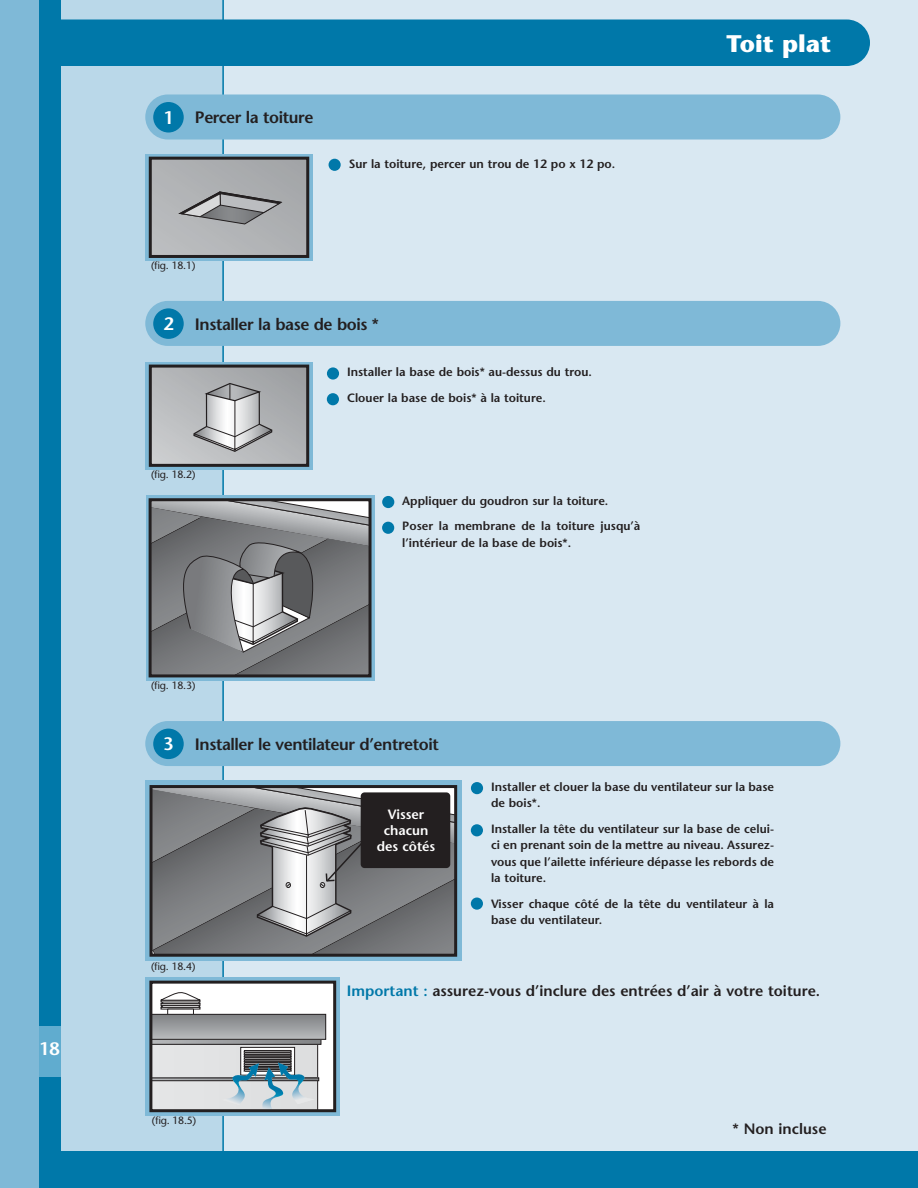
<style>
.page{position:relative;width:918px;height:1188px;background:#fff}
.page>*{position:absolute;margin:0;border:0;box-sizing:border-box;transform-origin:0 0}
.t1{font:700 24px "Stone Sans";color:#fff}
.t2{font:600 18px "Stone Sans";color:#fff}
.t3{font:600 16.5px "Stone Sans";letter-spacing:-.025em;color:#231f20}
.t4{font:600 15px "Stone Sans";color:#231f20}
.t5{font:600 13.5px/16.2px "Stone Sans";color:#fff;text-align:center}
.t6{font:600 12px/16.5px "Stone Sans";color:#231f20}
.t7{font:10.5px "Stone Sans";letter-spacing:-.025em;color:#231f20}
.s1{font-size:18px;color:#fff}
.s2{color:#0078a9}
</style>
<div class="page">
<div style="left:74px;top:0;width:844px;height:1157px;background:#d9e8f2"></div>
<div style="left:61px;top:0;width:163px;height:1151px;background:#bad8e9"></div>
<div style="left:4px;top:20px;width:866px;height:46px;background:#0078a9;border-radius:23px"></div>
<div style="left:0;top:0;width:40px;height:1188px;background:#7fb9d7"></div>
<div style="left:40px;top:1076px;width:21px;height:112px;background:#0078a9"></div>
<div style="left:40px;top:1026px;width:21px;height:50px;background:#60accf"></div>
<div style="left:40px;top:0;width:21px;height:1026px;background:#0078a9"></div>
<div style="left:40px;top:1151px;width:878px;height:37px;background:#0078a9"></div>
<div style="left:145px;top:94px;width:695px;height:46px;background:#7fb9d7;border-radius:22px"></div>
<div style="left:153px;top:102px;width:31px;height:31px;background:#0078a9;border-radius:50%"></div>
<svg style="left:145px;top:154px;width:168px;height:107px;background:#79b0cc"></svg>
<svg style="left:153px;top:161px;width:152px;height:93px;background:#a9abae"></svg>
<div style="left:149px;top:157px;width:160px;height:101px;border:3px solid #231f20"></div>
<div style="left:329px;top:159px;width:12px;height:12px;background:#0078a9;border-radius:50%"></div>
<div style="left:145px;top:301px;width:695px;height:45px;background:#7fb9d7;border-radius:22px"></div>
<div style="left:153px;top:308px;width:31px;height:31px;background:#0078a9;border-radius:50%"></div>
<svg style="left:145px;top:362px;width:168px;height:108px;background:#79afcb"></svg>
<svg style="left:153px;top:369px;width:152px;height:94px;background:#b4b6b8"></svg>
<div style="left:149px;top:365px;width:160px;height:102px;border:3px solid #231f20"></div>
<div style="left:327px;top:367px;width:12px;height:13px;background:#0078a9;border-radius:50%"></div>
<div style="left:327px;top:393px;width:12px;height:12px;background:#0078a9;border-radius:50%"></div>
<div style="left:145px;top:721px;width:695px;height:45px;background:#7fb9d7;border-radius:22px"></div>
<div style="left:153px;top:729px;width:31px;height:30px;background:#0078a9;border-radius:50%"></div>
<div style="left:146px;top:781px;width:316px;height:180px;background:#7fb9d7"></div>
<div style="left:150px;top:785px;width:307px;height:172px;border:3px solid #231f20"></div>
<div style="left:471px;top:782px;width:12px;height:12px;background:#0078a9;border-radius:50%"></div>
<div style="left:471px;top:898px;width:12px;height:12px;background:#0078a9;border-radius:50%"></div>
<div style="left:471px;top:824px;width:12px;height:12px;background:#0078a9;border-radius:50%"></div>
<svg style="left:146px;top:495px;width:229px;height:185px;background:#78aec9"></svg>
<svg style="left:153px;top:502px;width:215px;height:171px;background:#868789"></svg>
<div style="left:149px;top:498px;width:223px;height:179px;border:3px solid #231f20"></div>
<div style="left:382px;top:496px;width:12px;height:12px;background:#0078a9;border-radius:50%"></div>
<div style="left:382px;top:522px;width:12px;height:12px;background:#0078a9;border-radius:50%"></div>
<svg style="left:151px;top:787px;width:305px;height:168px;background:#7a7a7c"></svg>
<div style="left:145px;top:977px;width:195px;height:139px;background:linear-gradient(to right,#7fb9d7,#7fb9d7)"></div>
<div style="left:151px;top:982px;width:184px;height:129px;background:#fff"></div>
<svg style="left:160px;top:992px;width:41px;height:16px"></svg>
<svg style="left:169px;top:1013px;width:23px;height:1px"></svg>
<div style="left:167px;top:1009px;width:27px;height:21px;border:1px solid #231f20"></div>
<svg style="left:153px;top:1014px;width:173px;height:94px;background:#afb5b8"></svg>
<div style="left:149px;top:981px;width:187px;height:131px;border:3px solid #231f20"></div>
<h2 class="t2" style="left:39px;top:1042px;width:22px">18</h2>
<h3 class="t3" style="left:164px;top:111px;width:151px"><span class="s1">1</span> Percer la toiture</h3>
<p class="t7" style="left:151px;top:261px;width:46px">(fig. 18.1)</p>
<p class="t6" style="left:349px;top:156px;width:268px">Sur la toiture, percer un trou de 12 po x 12 po.</p>
<h3 class="t3" style="left:164px;top:318px;width:217px"><span class="s1">2</span> Installer la base de bois *</h3>
<p class="t6" style="left:347px;top:361px;width:246px;line-height:25.5px">Installer la base de bois* au-dessus du trou.<br>Clouer la base de bois* à la toiture.</p>
<p class="t7" style="left:151px;top:470px;width:46px">(fig. 18.2)</p>
<p class="t7" style="left:151px;top:681px;width:46px">(fig. 18.3)</p>
<p class="t6" style="left:402px;top:489px;width:240px;line-height:25.5px">Appliquer du goudron sur la toiture.<br>Poser la membrane de la toiture jusqu’à</p>
<p class="t6" style="left:402px;top:536px;width:170px">l’intérieur de la base de bois*.</p>
<h3 class="t3" style="left:164px;top:738px;width:277px"><span class="s1">3</span> Installer le ventilateur d’entretoit</h3>
<h1 class="t1" style="left:727px;top:35px;width:106px">Toit plat</h1>
<p class="t7" style="left:151px;top:962px;width:46px">(fig. 18.4)</p>
<p class="t7" style="left:152px;top:1117px;width:46px">(fig. 18.5)</p>
<p class="t5" style="left:377px;top:808px;width:60px">Visser chacun des côtés</p>
<p class="t6" style="left:491px;top:780px;width:285px">Installer et clouer la base du ventilateur sur la base de bois*.</p>
<p class="t6" style="left:491px;top:822px;width:285px;text-align:justify">Installer la tête du ventilateur sur la base de celui&shy;ci en prenant soin de la mettre au niveau. Assurez&shy;vous que l’ailette inférieure dépasse les rebords de la toiture.</p>
<p class="t6" style="left:491px;top:897px;width:285px">Visser chaque côté de la tête du ventilateur à la base du ventilateur.</p>
<p class="t4" style="left:347px;top:985px;width:475px"><span class="s2">Important :</span> assurez-vous d’inclure des entrées d’air à votre toiture.</p>
<p class="t4" style="left:733px;top:1123px;width:95px">* Non incluse</p>
</div>
